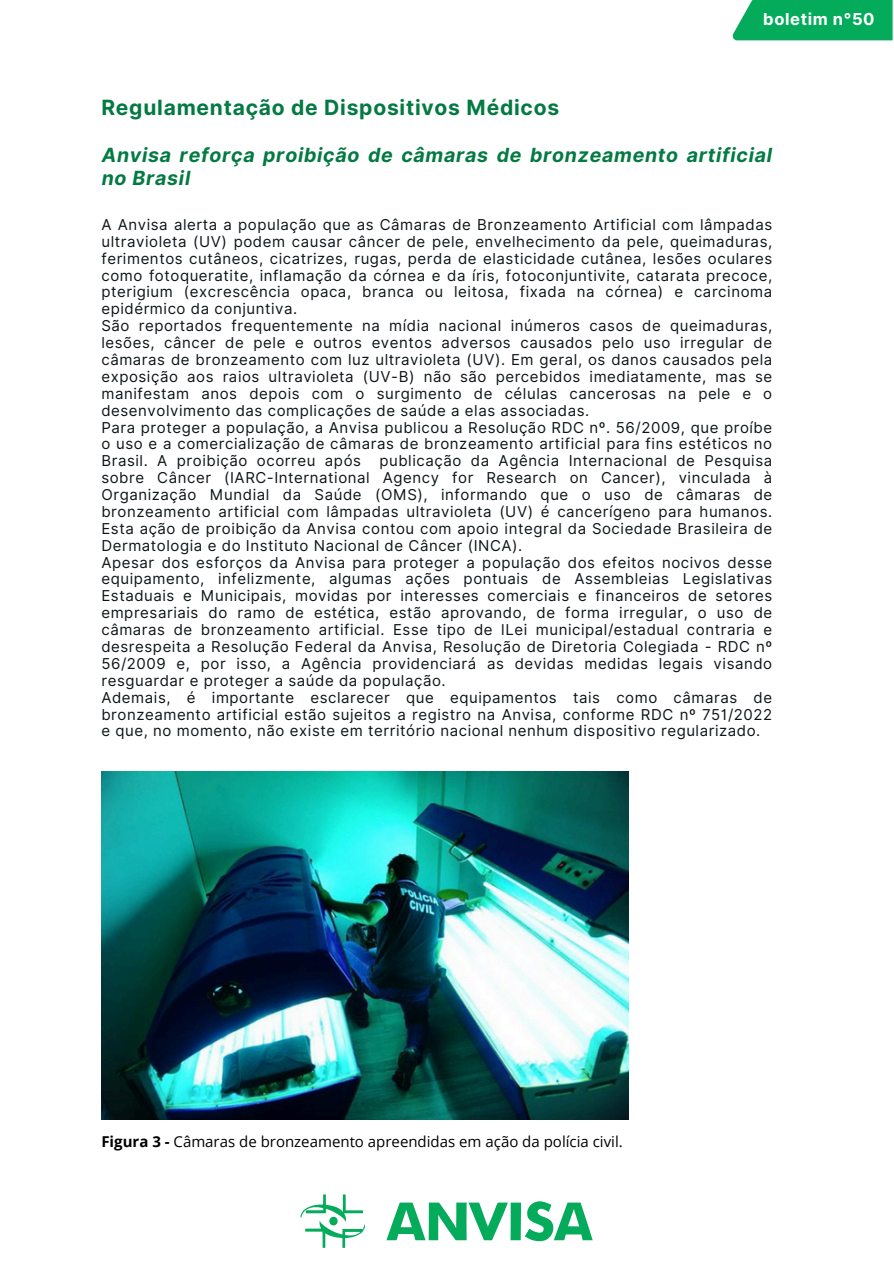
<style>
.page{position:relative;width:894px;height:1264px;background:#fff}
.page>*{position:absolute;margin:0;border:0;box-sizing:border-box;transform-origin:0 0}
.t1{font:700 21px "Inter";letter-spacing:.035em;color:#037a41}
.t2{font:italic 700 19.5px/22.5px "Inter";letter-spacing:.035em;color:#037a41}
.t3{font:700 16.5px "Inter";letter-spacing:.035em;color:#fff}
.t4{font:15px/16.8px "Inter";letter-spacing:.035em;color:#0e1518;text-align:justify}
.t5{font:15px "Open Sans";color:#000}
.s1{font-weight:700}
</style>
<div class="page">
<div style="left:732px;top:0;width:160px;height:40px;background:#04ab5b"></div>
<svg style="left:300px;top:1194px;width:65px;height:53px"></svg>
<svg style="left:386px;top:1201px;width:206px;height:40px"></svg>
<img style="left:102px;top:772px;width:526px;height:347px">
<p class="t3" style="left:763px;top:9px;width:113px">boletim n°50</p>
<p class="t1" style="left:101px;top:95px;width:459px">Regulamentação de Dispositivos Médicos</p>
<p class="t2" style="left:102px;top:144px;width:671px">Anvisa reforça proibição de câmaras de bronzeamento artificial no Brasil</p>
<p class="t4" style="left:101px;top:216px;width:672px">A Anvisa alerta a população que as Câmaras de Bronzeamento Artificial com lâmpadas ultravioleta (UV) podem causar câncer de pele, envelhecimento da pele, queimaduras, ferimentos cutâneos, cicatrizes, rugas, perda de elasticidade cutânea, lesões oculares como fotoqueratite, inflamação da córnea e da íris, fotoconjuntivite, catarata precoce, pterigium (excrescência opaca, branca ou leitosa, fixada na córnea) e carcinoma epidérmico da conjuntiva.</p>
<h2 class="t4" style="left:101px;top:317px;width:672px">São reportados frequentemente na mídia nacional inúmeros casos de queimaduras, lesões, câncer de pele e outros eventos adversos causados pelo uso irregular de câmaras de bronzeamento com luz ultravioleta (UV). Em geral, os danos causados pela exposição aos raios ultravioleta (UV-B) não são percebidos imediatamente, mas se manifestam anos depois com o surgimento de células cancerosas na pele e o desenvolvimento das complicações de saúde a elas associadas.</h2>
<h1 class="t4" style="left:101px;top:418px;width:672px">Para proteger a população, a Anvisa publicou a Resolução RDC nº. 56/2009, que proíbe o uso e a comercialização de câmaras de bronzeamento artificial para fins estéticos no Brasil. A proibição ocorreu após publicação da Agência Internacional de Pesquisa sobre Câncer (IARC-International Agency for Research on Cancer), vinculada à Organização Mundial da Saúde (OMS), informando que o uso de câmaras de bronzeamento artificial com lâmpadas ultravioleta (UV) é cancerígeno para humanos.<br>Esta ação de proibição da Anvisa contou com apoio integral da Sociedade Brasileira de Dermatologia e do Instituto Nacional de Câncer (INCA).</h1>
<h1 class="t4" style="left:101px;top:553px;width:672px">Apesar dos esforços da Anvisa para proteger a população dos efeitos nocivos desse equipamento, infelizmente, algumas ações pontuais de Assembleias Legislativas Estaduais e Municipais, movidas por interesses comerciais e financeiros de setores empresariais do ramo de estética, estão aprovando, de forma irregular, o uso de câmaras de bronzeamento artificial. Esse tipo de lLei municipal/estadual contraria e desrespeita a Resolução Federal da Anvisa, Resolução de Diretoria Colegiada - RDC nº 56/2009 e, por isso, a Agência providenciará as devidas medidas legais visando resguardar e proteger a saúde da população.</h1>
<p class="t4" style="left:101px;top:688px;width:672px">Ademais, é importante esclarecer que equipamentos tais como câmaras de bronzeamento artificial estão sujeitos a registro na Anvisa, conforme RDC nº 751/2022 e que, no momento, não existe em território nacional nenhum dispositivo regularizado.</p>
<p class="t5" style="left:101px;top:1130px;width:522px"><span class="s1">Figura 3 -</span> Câmaras de bronzeamento apreendidas em ação da polícia civil.</p>
</div>
